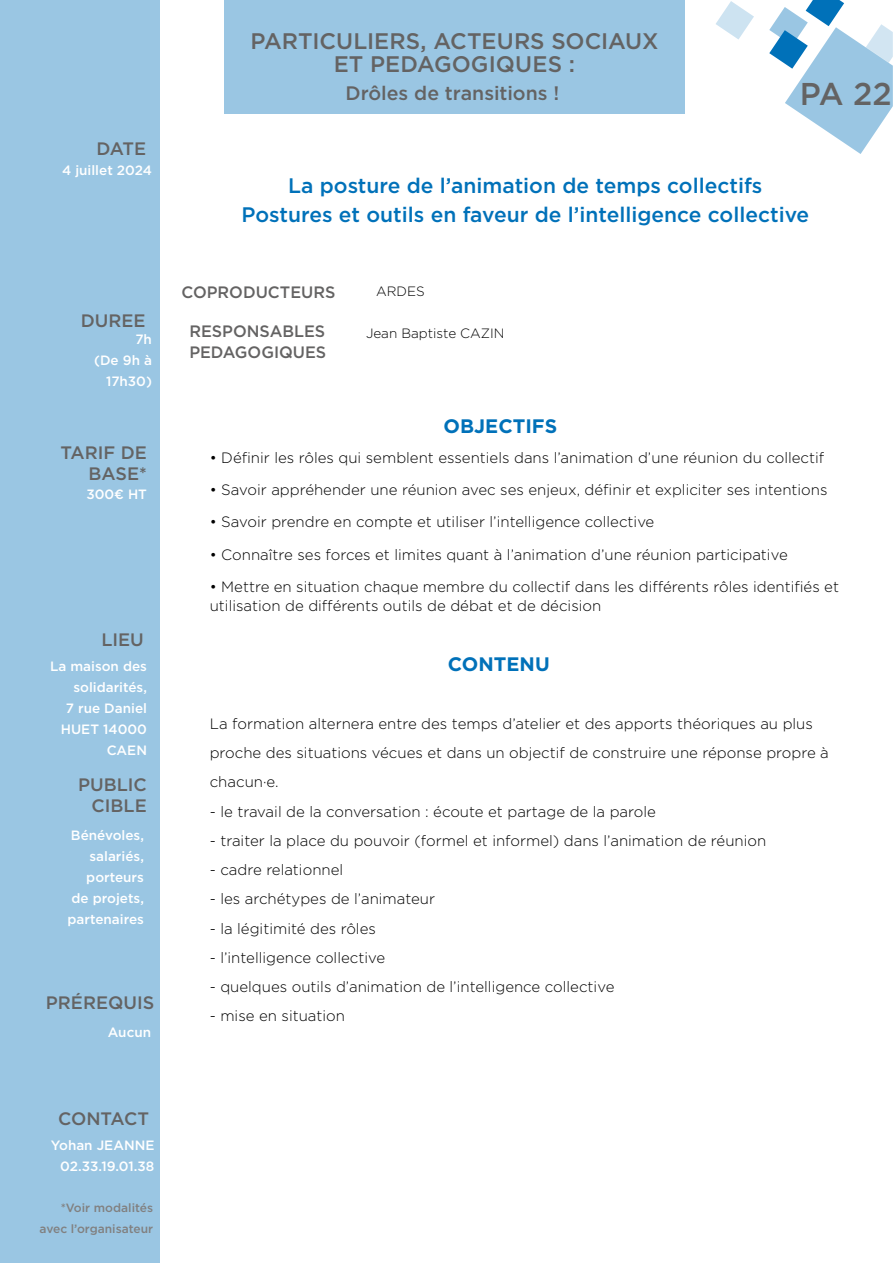
<style>
.page{position:relative;width:893px;height:1263px;background:#fff}
.page>*{position:absolute;margin:0;border:0;box-sizing:border-box;transform-origin:0 0}
.t1{font:500 31.5px "Gotham";color:#646363}
.t2{font:500 22.5px/22.5px "Gotham";color:#646363;text-align:center}
.t3{font:500 21px/28.5px "Gotham";color:#0071b9;text-align:center}
.t4{font:500 19.5px "Gotham";color:#646363}
.t5{font:700 19.5px "Gotham";color:#0071b9}
.t6{font:500 18px/21px "Gotham";color:#646363;text-align:right}
.t7{font:500 16.5px/21px "Gotham";color:#646363}
.t8{font:300 15px/29.2px "Gotham";color:#000}
.t9{font:500 13.5px/21px "Gotham";color:#fff;text-align:right}
.t10{font:300 13.5px "Gotham";color:#000}
.t11{font:500 12px/21px "Gotham";color:#818080;text-align:right}
</style>
<div class="page">
<div style="left:0;top:0;width:159px;height:1263px;background:#9ac6e3"></div>
<div style="left:224px;top:0;width:461px;height:114px;background:#9ac6e3"></div>
<svg style="left:716px;top:1px;width:38px;height:39px"></svg>
<svg style="left:769px;top:0;width:124px;height:154px"></svg>
<p class="t6" style="left:97px;top:138px;width:51px">DATE</p>
<p class="t9" style="left:62px;top:159px;width:91px">4 juillet 2024</p>
<p class="t6" style="left:81px;top:310px;width:66px">DUREE</p>
<p class="t9" style="left:94px;top:329px;width:59px">7h<br>(De 9h à<br>17h30)</p>
<p class="t6" style="left:60px;top:442px;width:88px">TARIF DE<br>BASE*</p>
<p class="t9" style="left:86px;top:483px;width:62px">300€ HT</p>
<p class="t6" style="left:101px;top:629px;width:44px">LIEU</p>
<p class="t9" style="left:50px;top:655px;width:98px">La maison des solidarités,<br>7 rue Daniel<br>HUET 14000<br>CAEN</p>
<p class="t6" style="left:78px;top:773px;width:70px">PUBLIC<br>CIBLE</p>
<p class="t9" style="left:68px;top:825px;width:78px">Bénévoles, salariés, porteurs de projets, partenaires</p>
<p class="t6" style="left:46px;top:992px;width:110px">PRÉREQUIS</p>
<p class="t9" style="left:108px;top:1021px;width:45px">Aucun</p>
<h2 class="t2" style="left:250px;top:30px;width:409px">PARTICULIERS, ACTEURS SOCIAUX<br>ET PEDAGOGIQUES :</h2>
<h3 class="t4" style="left:345px;top:80px;width:216px">Drôles de transitions !</h3>
<h1 class="t1" style="left:800px;top:73px;width:93px">PA 22</h1>
<h3 class="t3" style="left:241px;top:171px;width:569px">La posture de l’animation de temps collectifs<br>Postures et outils en faveur de l’intelligence collective</h3>
<p class="t7" style="left:181px;top:282px;width:156px">COPRODUCTEURS</p>
<p class="t7" style="left:189px;top:321px;width:138px">RESPONSABLES<br>PEDAGOGIQUES</p>
<p class="t10" style="left:376px;top:282px;width:50px">ARDES</p>
<p class="t10" style="left:366px;top:325px;width:140px">Jean Baptiste CAZIN</p>
<h3 class="t5" style="left:444px;top:413px;width:115px">OBJECTIFS</h3>
<p class="t8" style="left:210px;top:443px;width:616px">• Définir les rôles qui semblent essentiels dans l’animation d’une réunion du collectif</p>
<p class="t8" style="left:210px;top:475px;width:619px">• Savoir appréhender une réunion avec ses enjeux, définir et expliciter ses intentions</p>
<p class="t8" style="left:210px;top:507px;width:446px">• Savoir prendre en compte et utiliser l’intelligence collective</p>
<p class="t8" style="left:210px;top:539px;width:579px">• Connaître ses forces et limites quant à l’animation d’une réunion participative</p>
<p class="t8" style="left:210px;top:576px;width:631px;line-height:19.5px">• Mettre en situation chaque membre du collectif dans les différents rôles identifiés et utilisation de différents outils de débat et de décision</p>
<h3 class="t5" style="left:448px;top:651px;width:103px">CONTENU</h3>
<p class="t8" style="left:210px;top:709px;width:621px">La formation alternera entre des temps d’atelier et des apports théoriques au plus proche des situations vécues et dans un objectif de construire une réponse propre à chacun·e.</p>
<p class="t8" style="left:210px;top:796px;width:448px">- le travail de la conversation : écoute et partage de la parole</p>
<p class="t8" style="left:210px;top:826px;width:558px">- traiter la place du pouvoir (formel et informel) dans l’animation de réunion</p>
<p class="t8" style="left:210px;top:855px;width:135px">- cadre relationnel</p>
<p class="t8" style="left:210px;top:884px;width:227px">- les archétypes de l’animateur</p>
<p class="t8" style="left:210px;top:913px;width:168px">- la légitimité des rôles</p>
<p class="t8" style="left:210px;top:943px;width:177px">- l’intelligence collective</p>
<p class="t8" style="left:210px;top:972px;width:406px">- quelques outils d’animation de l’intelligence collective</p>
<p class="t8" style="left:210px;top:1001px;width:137px">- mise en situation</p>
<p class="t6" style="left:58px;top:1108px;width:92px">CONTACT</p>
<p class="t9" style="left:51px;top:1135px;width:105px">Yohan JEANNE<br>02.33.19.01.38</p>
<p class="t11" style="left:40px;top:1197px;width:115px">*Voir modalités avec l’organisateur</p>
</div>
